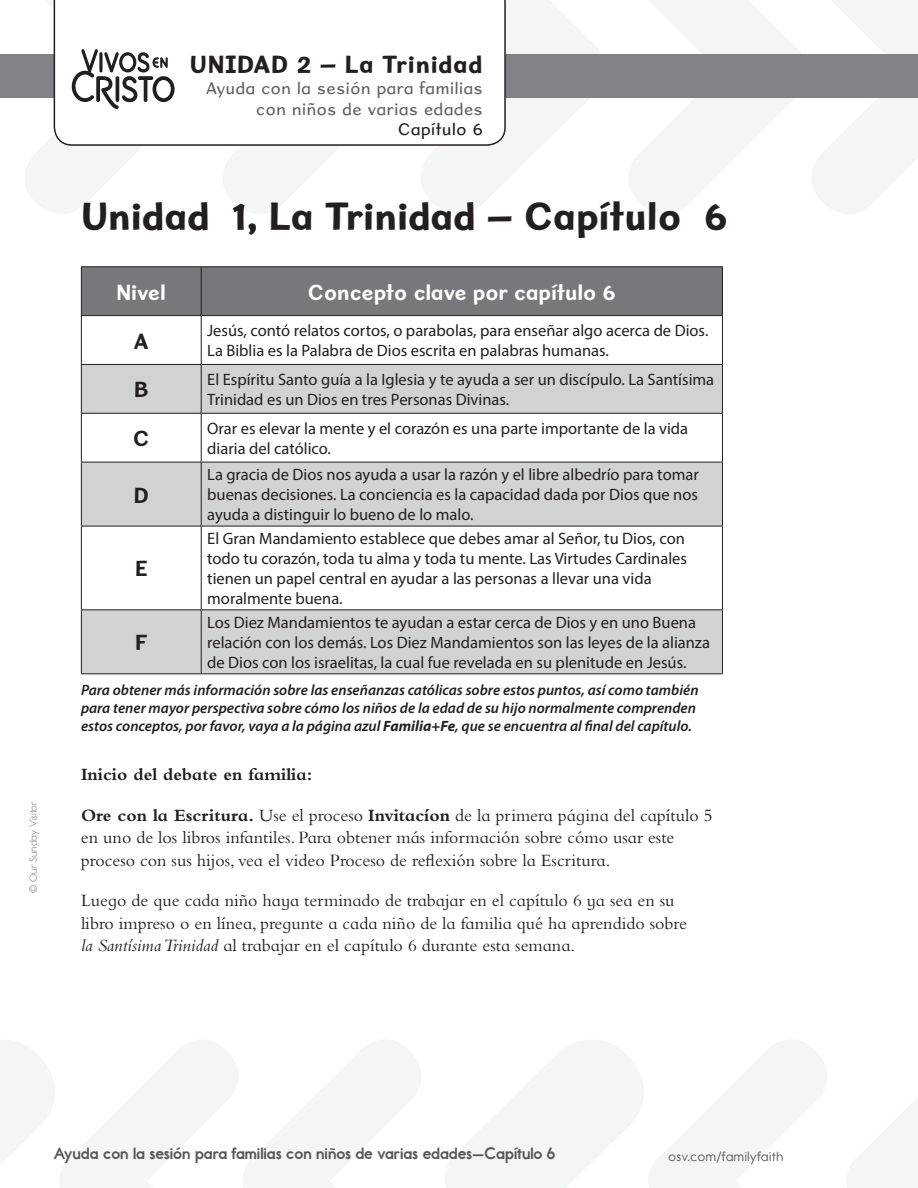
<style>
.page{position:relative;width:918px;height:1188px;background:#fff}
.page>*{position:absolute;margin:0;border:0;box-sizing:border-box;transform-origin:0 0}
.A-head{font:40.5px "Sweater School Xb";color:#231f20}
.t1{font:25.5px "Sweater School Xb";letter-spacing:.03em;color:#231f20}
.t2{font:700 22.5px "Sweater School Rg";color:#fff}
.t3{font:700 22.5px "Sweater School Rg";color:#231f20}
.t4{font:18px/22.5px "Bembo Infant MT Std";color:#231f20}
.t5{font:700 18px "Bembo Infant MT Std";color:#231f20}
.t6{font:17.25px/20.7px "Sweater School Rg";letter-spacing:.04em;color:#636366;text-align:right}
.t7{font:17.25px "Sweater School Rg";letter-spacing:.04em;color:#231f20}
.t8{font:16.5px/19.8px "Myriad Pro";color:#231f20}
.t9{font:16.5px "Report School Hv";color:#57585a}
.t10{font:italic 600 15px/18px "Myriad Pro";color:#231f20}
.t11{font:13.5px "Report School Rg";letter-spacing:.05em;color:#57585a}
.t12{font:10.5px "Report School Rg";color:#97999c}
.s1{font-weight:700}
.s2{font-style:italic}
</style>
<div class="page">
<svg style="left:445px;top:1040px;width:473px;height:148px"></svg>
<svg style="left:0;top:1040px;width:421px;height:148px"></svg>
<svg style="left:629px;top:0;width:289px;height:214px"></svg>
<div style="left:0;top:54px;width:918px;height:44px;background:#808285"></div>
<svg style="left:25px;top:0;width:576px;height:214px"></svg>
<div style="left:82px;top:267px;width:640px;height:48px;background:#76787b"></div>
<svg style="left:82px;top:365px;width:640px;height:308px;fill:#d1d2d4"></svg>
<hr style="left:81px;top:266px;width:120px;height:1px;background:#231f20">
<hr style="left:81px;top:267px;width:1px;height:48px;background:#231f20">
<hr style="left:201px;top:266px;width:522px;height:1px;background:#231f20">
<hr style="left:201px;top:267px;width:1px;height:48px;background:#231f20">
<hr style="left:722px;top:267px;width:1px;height:48px;background:#231f20">
<hr style="left:81px;top:315px;width:120px;height:1px;background:#231f20">
<hr style="left:81px;top:316px;width:1px;height:48px;background:#231f20">
<hr style="left:201px;top:315px;width:522px;height:1px;background:#231f20">
<hr style="left:201px;top:316px;width:1px;height:48px;background:#231f20">
<hr style="left:722px;top:316px;width:1px;height:48px;background:#231f20">
<hr style="left:81px;top:364px;width:120px;height:1px;background:#231f20">
<hr style="left:81px;top:365px;width:1px;height:48px;background:#231f20">
<hr style="left:201px;top:364px;width:522px;height:1px;background:#231f20">
<hr style="left:201px;top:365px;width:1px;height:48px;background:#231f20">
<hr style="left:722px;top:365px;width:1px;height:48px;background:#231f20">
<hr style="left:81px;top:413px;width:120px;height:1px;background:#231f20">
<hr style="left:81px;top:414px;width:1px;height:48px;background:#231f20">
<hr style="left:201px;top:413px;width:522px;height:1px;background:#231f20">
<hr style="left:201px;top:414px;width:1px;height:48px;background:#231f20">
<hr style="left:722px;top:414px;width:1px;height:48px;background:#231f20">
<hr style="left:81px;top:462px;width:120px;height:1px;background:#231f20">
<hr style="left:81px;top:462px;width:1px;height:64px;background:#231f20">
<hr style="left:201px;top:462px;width:522px;height:1px;background:#231f20">
<hr style="left:201px;top:462px;width:1px;height:64px;background:#231f20">
<hr style="left:722px;top:462px;width:1px;height:64px;background:#231f20">
<hr style="left:81px;top:526px;width:120px;height:1px;background:#231f20">
<hr style="left:81px;top:526px;width:1px;height:83px;background:#231f20">
<hr style="left:201px;top:526px;width:522px;height:1px;background:#231f20">
<hr style="left:201px;top:526px;width:1px;height:83px;background:#231f20">
<hr style="left:722px;top:526px;width:1px;height:83px;background:#231f20">
<hr style="left:81px;top:609px;width:120px;height:1px;background:#231f20">
<hr style="left:81px;top:610px;width:1px;height:63px;background:#231f20">
<hr style="left:201px;top:609px;width:522px;height:1px;background:#231f20">
<hr style="left:201px;top:610px;width:1px;height:63px;background:#231f20">
<hr style="left:722px;top:610px;width:1px;height:63px;background:#231f20">
<hr style="left:81px;top:673px;width:120px;height:1px;background:#231f20">
<hr style="left:201px;top:673px;width:522px;height:1px;background:#231f20">
<p class="t12" style="left:27px;top:893px;width:93px;rotate:-90deg">© Our Sunday Visitor</p>
<h2 class="t1" style="left:190px;top:49px;width:294px">UNIDAD 2 – La Trinidad</h2>
<p class="t6" style="left:206px;top:78px;width:278px">Ayuda con la sesión para familias con niños de varias edades</p>
<p class="t7" style="left:398px;top:118px;width:86px">Capítulo 6</p>
<p class="A-head" style="left:81px;top:192px;width:648px">Unidad 1, La Trinidad – Capítulo 6</p>
<p class="t2" style="left:117px;top:278px;width:51px">Nivel</p>
<p class="t2" style="left:308px;top:278px;width:309px">Concepto clave por capítulo 6</p>
<p class="t3" style="left:134px;top:327px;width:16px">A</p>
<p class="t8" style="left:207px;top:321px;width:503px">Jesús, contó relatos cortos, o parabolas, para enseñar algo acerca de Dios.<br>La Biblia es la Palabra de Dios escrita en palabras humanas.</p>
<p class="t3" style="left:134px;top:376px;width:16px">B</p>
<p class="t8" style="left:207px;top:369px;width:509px">El Espíritu Santo guía a la Iglesia y te ayuda a ser un discípulo. La Santísima<br>Trinidad es un Dios en tres Personas Divinas.</p>
<p class="t3" style="left:133px;top:425px;width:18px">C</p>
<p class="t8" style="left:207px;top:418px;width:482px">Orar es elevar la mente y el corazón es una parte importante de la vida diaria del católico.</p>
<p class="t3" style="left:134px;top:481px;width:16px">D</p>
<p class="t8" style="left:207px;top:465px;width:493px;text-align:justify">La gracia de Dios nos ayuda a usar la razón y el libre albedrío para tomar buenas decisiones. La conciencia es la capacidad dada por Dios que nos ayuda a distinguir lo bueno de lo malo.</p>
<p class="t3" style="left:135px;top:555px;width:14px">E</p>
<p class="t3" style="left:135px;top:629px;width:14px">F</p>
<p class="t8" style="left:207px;top:529px;width:481px">El Gran Mandamiento establece que debes amar al Señor, tu Dios, con todo tu corazón, toda tu alma y toda tu mente. Las Virtudes Cardinales tienen un papel central en ayudar a las personas a llevar una vida moralmente buena.</p>
<p class="t8" style="left:207px;top:613px;width:504px">Los Diez Mandamientos te ayudan a estar cerca de Dios y en uno Buena relación con los demás. Los Diez Mandamientos son las leyes de la alianza de Dios con los israelitas, la cual fue revelada en su plenitude en Jesús.</p>
<p class="t10" style="left:81px;top:681px;width:619px">Para obtener más información sobre las enseñanzas católicas sobre estos puntos, así como también para tener mayor perspectiva sobre cómo los niños de la edad de su hijo normalmente comprenden estos conceptos, por favor, vaya a la página azul <span class="s1">Familia+Fe</span>, que se encuentra al final del capítulo.</p>
<p class="t5" style="left:81px;top:765px;width:233px">Inicio del debate en familia:</p>
<p class="t4" style="left:81px;top:804px;width:633px"><span class="s1">Ore con la Escritura.</span> Use el proceso <span class="s1">Invitacíon</span> de la primera página del capítulo 5 en uno de los libros infantiles. Para obtener más información sobre cómo usar este proceso con sus hijos, vea el video Proceso de reflexión sobre la Escritura.</p>
<p class="t4" style="left:81px;top:889px;width:608px">Luego de que cada niño haya terminado de trabajar en el capítulo 6 ya sea en su libro impreso o en línea, pregunte a cada niño de la familia qué ha aprendido sobre <span class="s2">la Santísima Trinidad</span> al trabajar en el capítulo 6 durante esta semana.</p>
<p class="t9" style="left:54px;top:1143px;width:503px">Ayuda con la sesión para familias con niños de varias edades—Capítulo 6</p>
<p class="t11" style="left:669px;top:1149px;width:116px">osv.com/familyfaith</p>
</div>
